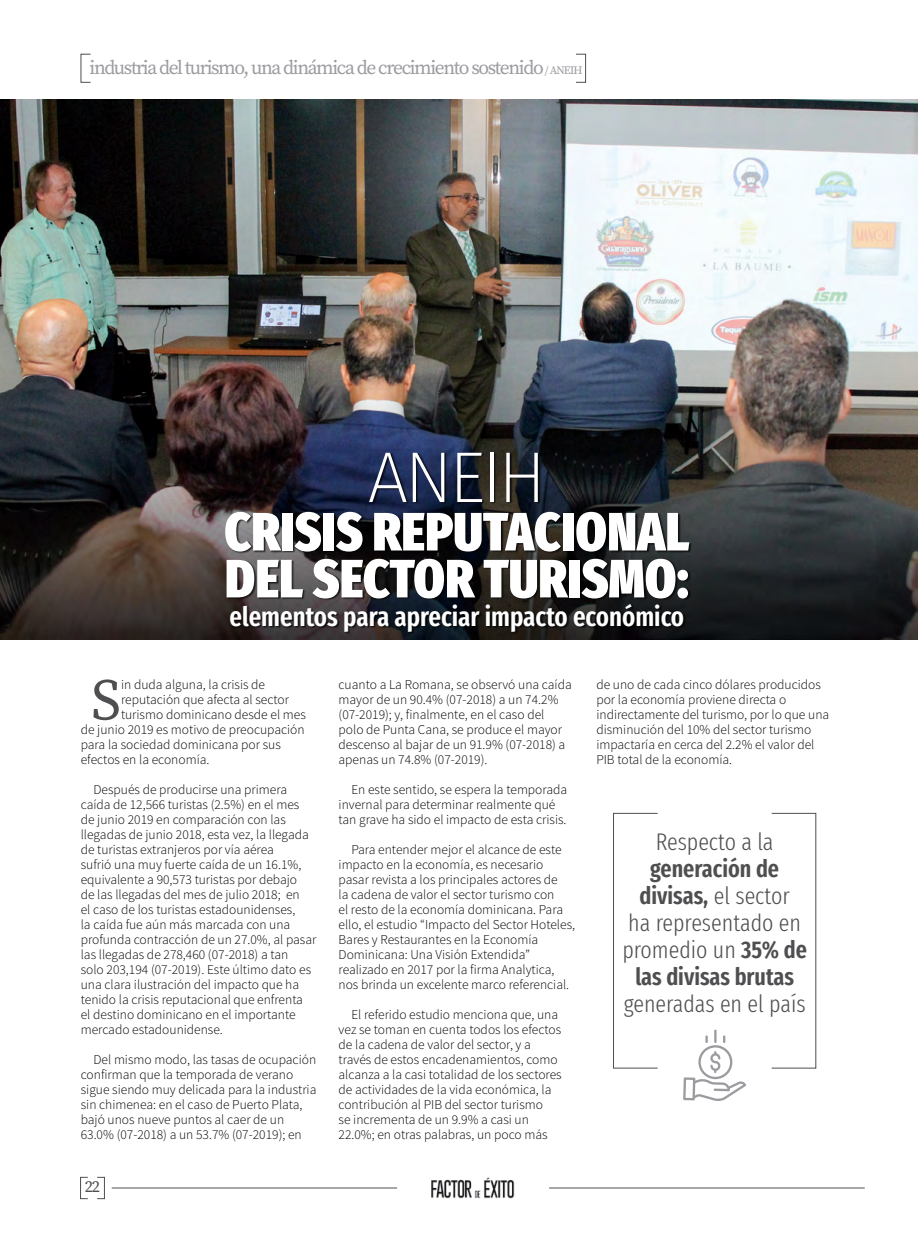
<style>
.page{position:relative;width:918px;height:1242px;background:#fff}
.page>*{position:absolute;margin:0;border:0;box-sizing:border-box;transform-origin:0 0}
.t1{font:200 72px "Fira Sans";letter-spacing:-.05em;color:#fff}
.t2{font:58.35px "Source Serif Pro";color:#4f4e50}
.t3{font:900 extra-condensed 54px/47px "Fira Sans";letter-spacing:.01em;color:#fff}
.t4{font:600 extra-condensed 27px "Fira Sans";color:#fff}
.t5{font:600 extra-condensed 24px/27px "Fira Sans";color:#4f4e50;text-align:center}
.t6{font:300 extra-condensed 24px "Fira Sans";color:#4f4e50}
.t7{font:19.5px "Source Serif Pro";letter-spacing:-.07em;color:#9c9ba0}
.t8{font:16.5px "Source Serif Pro";color:#4f4e50}
.t9{font:300 13.5px/15px "Source Sans Pro";color:#000}
.s1{font-size:11.4px}
.s2{font-weight:300}
</style>
<div class="page">
<img style="left:431px;top:1178px;width:84px;height:20px">
<div style="left:80px;top:1177px;width:8px;height:22px;border:1px solid #4f4e50"></div>
<div style="left:97px;top:1177px;width:8px;height:22px;border:1px solid #4f4e50"></div>
<hr style="left:112px;top:1188px;width:285px;height:1px;background:#4f4e50">
<hr style="left:549px;top:1188px;width:316px;height:1px;background:#4f4e50">
<img style="left:0;top:100px;width:918px;height:539px">
<div style="left:226px;top:453px;width:466px;height:181px;background:#000;opacity:.75"></div>
<div style="left:613px;top:813px;width:45px;height:255px;border:1px solid #4f4e50"></div>
<div style="left:772px;top:813px;width:44px;height:255px;border:1px solid #4f4e50"></div>
<svg style="left:683px;top:1030px;width:63px;height:71px"></svg>
<div style="left:576px;top:54px;width:10px;height:29px;border:1px solid #4f4e50"></div>
<h3 class="t7" style="left:90px;top:54px;width:494px">industria del turismo, una dinámica de crecimiento sostenido <span class="s1">/ ANEIH</span></h3>
<h1 class="t1" style="left:368px;top:426px;width:180px">ANEIH</h1>
<h3 class="t3" style="left:224px;top:503px;width:467px">CRISIS REPUTACIONAL<br>DEL SECTOR TURISMO:</h3>
<h3 class="t4" style="left:229px;top:594px;width:456px">elementos para apreciar impacto económico</h3>
<h2 class="t2" style="left:91px;top:661px;width:31px">S</h2>
<p class="t9" style="left:121px;top:677px;width:146px">in duda alguna, la crisis de</p>
<p class="t9" style="left:121px;top:692px;width:169px">reputación que afecta al sector</p>
<p class="t9" style="left:121px;top:707px;width:186px">turismo dominicano desde el mes</p>
<p class="t9" style="left:81px;top:722px;width:225px">de junio 2019 es motivo de preocupación</p>
<p class="t9" style="left:81px;top:737px;width:202px">para la sociedad dominicana por sus</p>
<p class="t9" style="left:81px;top:752px;width:130px">efectos en la economía.</p>
<p class="t9" style="left:81px;top:782px;width:237px;text-indent:13px">Después de producirse una primera caída de 12,566 turistas (2.5%) en el mes de junio 2019 en comparación con las llegadas de junio 2018, esta vez, la llegada de turistas extranjeros por vía aérea<br>sufrió una muy fuerte caída de un 16.1%, equivalente a 90,573 turistas por debajo<br>de las llegadas del mes de julio 2018; en<br>el caso de los turistas estadounidenses,<br>la caída fue aún más marcada con una profunda contracción de un 27.0%, al pasar las llegadas de 278,460 (07-2018) a tan<br>solo 203,194 (07-2019). Este último dato es una clara ilustración del impacto que ha tenido la crisis reputacional que enfrenta<br>el destino dominicano en el importante mercado estadounidense.</p>
<p class="t9" style="left:81px;top:1052px;width:237px;text-indent:13px">Del mismo modo, las tasas de ocupación confirman que la temporada de verano sigue siendo muy delicada para la industria sin chimenea: en el caso de Puerto Plata, bajó unos nueve puntos al caer de un 63.0% (07-2018) a un 53.7% (07-2019); en</p>
<p class="t8" style="left:85px;top:1176px;width:17px">22</p>
<p class="t9" style="left:339px;top:677px;width:235px">cuanto a La Romana, se observó una caída mayor de un 90.4% (07-2018) a un 74.2% (07-2019); y, finalmente, en el caso del polo de Punta Cana, se produce el mayor descenso al bajar de un 91.9% (07-2018) a apenas un 74.8% (07-2019).</p>
<p class="t9" style="left:339px;top:782px;width:230px;text-indent:13px">En este sentido, se espera la temporada invernal para determinar realmente qué tan grave ha sido el impacto de esta crisis.</p>
<p class="t9" style="left:339px;top:842px;width:238px;text-indent:13px">Para entender mejor el alcance de este impacto en la economía, es necesario pasar revista a los principales actores de<br>la cadena de valor el sector turismo con<br>el resto de la economía dominicana. Para ello, el estudio “Impacto del Sector Hoteles, Bares y Restaurantes en la Economía Dominicana: Una Visión Extendida” realizado en 2017 por la firma Analytica, nos brinda un excelente marco referencial.</p>
<p class="t9" style="left:339px;top:1007px;width:225px;text-indent:13px">El referido estudio menciona que, una vez se toman en cuenta todos los efectos de la cadena de valor del sector, y a través de estos encadenamientos, como alcanza a la casi totalidad de los sectores de actividades de la vida económica, la contribución al PIB del sector turismo<br>se incrementa de un 9.9% a casi un 22.0%; en otras palabras, un poco más</p>
<p class="t9" style="left:596px;top:677px;width:234px">de uno de cada cinco dólares producidos por la economía proviene directa o indirectamente del turismo, por lo que una disminución del 10% del sector turismo impactaría en cerca del 2.2% el valor del PIB total de la economía.</p>
<h3 class="t6" style="left:656px;top:824px;width:119px">Respecto a la</h3>
<h3 class="t5" style="left:622px;top:853px;width:186px">generación de divisas, <span class="s2">el sector<br>ha representado en promedio un</span> 35% de las divisas brutas</h3>
<h3 class="t6" style="left:624px;top:986px;width:183px">generadas en el país</h3>
</div>
